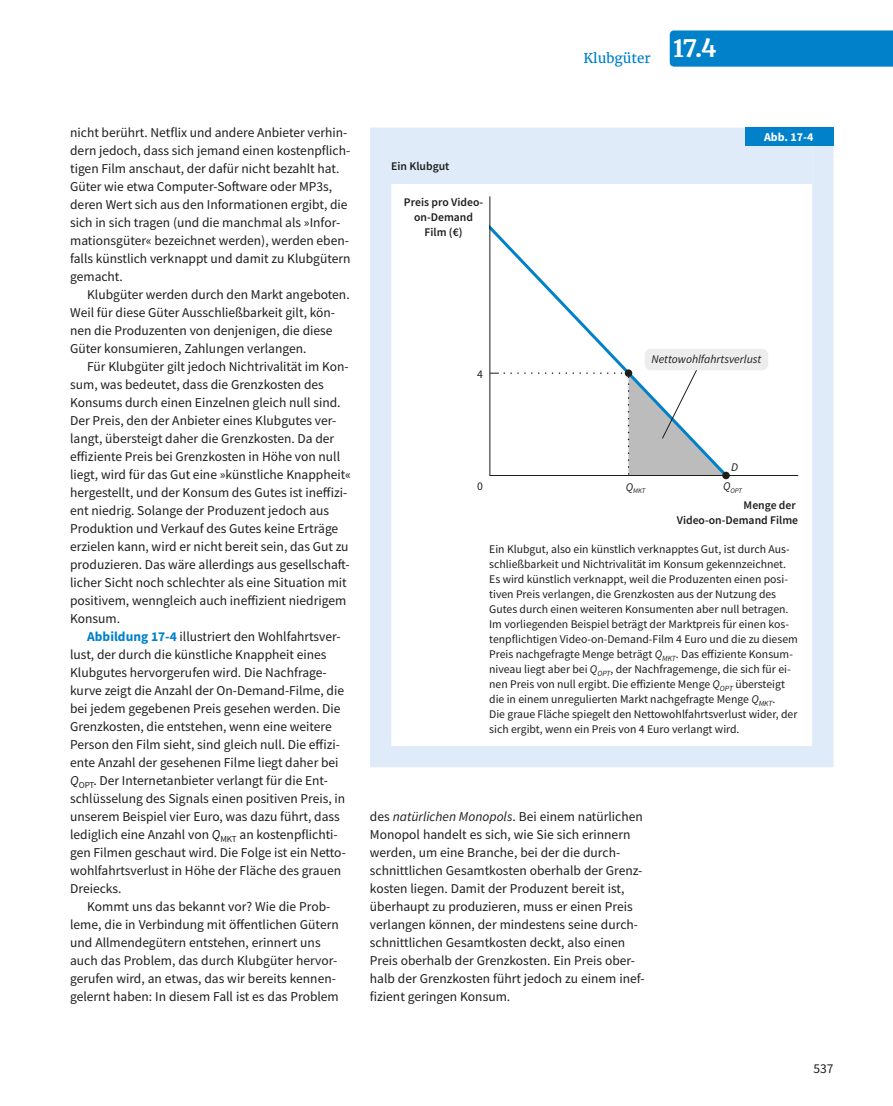
<style>
.page{position:relative;width:893px;height:1106px;background:#fff}
.page>*{position:absolute;margin:0;border:0;box-sizing:border-box;transform-origin:0 0}
.t1{font:700 24px "Haufe Merriweather";color:#fff}
.t2{font:13.5px/18px "Source Sans Pro";color:#1d1d1b}
.t3{font:13.5px "Haufe Merriweather";color:#0081c9}
.t4{font:700 12px "Source Sans Pro";color:#fff}
.t5{font:11.7px/15px "Source Sans Pro";color:#1d1d1b}
.t6{font:600 11.7px/15px "Source Sans Pro";color:#1d1d1b;text-align:right}
.t7{font:italic 11.7px "Source Sans Pro";color:#1d1d1b}
.t8{font:italic 7.05px "Source Sans Pro";letter-spacing:-.01em;color:#1d1d1b}
.s1{font-weight:700;color:#0081c9}
.s2{font-style:italic}
</style>
<div class="page">
<div style="left:670px;top:30px;width:223px;height:37px;background:#0081c9"></div>
<div style="left:391px;top:147px;width:421px;height:37px;background:#dfebf9"></div>
<div style="left:370px;top:128px;width:463px;height:639px;border:21px solid #dfebf9"></div>
<div style="left:745px;top:128px;width:88px;height:18px;background:#0081c9"></div>
<svg style="left:489px;top:196px;width:310px;height:280px"></svg>
<div style="left:722px;top:472px;width:8px;height:7px;background:#1d1d1b;border-radius:50%"></div>
<svg style="left:490px;top:367px;width:236px;height:108px"></svg>
<div style="left:645px;top:349px;width:123px;height:21px;background:#ededed;border-radius:6px"></div>
<p class="t3" style="left:583px;top:50px;width:69px">Klubgüter</p>
<h1 class="t1" style="left:673px;top:33px;width:45px">17.4</h1>
<p class="t2" style="left:70px;top:123px;width:282px">nicht berührt. Netflix und andere Anbieter verhin&shy;dern jedoch, dass sich jemand einen kostenpflich&shy;tigen Film anschaut, der dafür nicht bezahlt hat.<br>Güter wie etwa Computer-Software oder MP3s, deren Wert sich aus den Informationen ergibt, die sich in sich tragen (und die manchmal als »Infor&shy;mationsgüter« bezeichnet werden), werden eben&shy;falls künstlich verknappt und damit zu Klubgütern gemacht.</p>
<p class="t2" style="left:70px;top:285px;width:281px;text-indent:17px">Klubgüter werden durch den Markt angeboten.<br>Weil für diese Güter Ausschließbarkeit gilt, kön&shy;nen die Produzenten von denjenigen, die diese Güter konsumieren, Zahlungen verlangen.</p>
<p class="t2" style="left:70px;top:357px;width:282px;text-indent:17px">Für Klubgüter gilt jedoch Nichtrivalität im Kon&shy;sum, was bedeutet, dass die Grenzkosten des Konsums durch einen Einzelnen gleich null sind.<br>Der Preis, den der Anbieter eines Klubgutes ver&shy;langt, übersteigt daher die Grenzkosten. Da der effiziente Preis bei Grenzkosten in Höhe von null liegt, wird für das Gut eine »künstliche Knappheit« hergestellt, und der Konsum des Gutes ist ineffizi&shy;ent niedrig. Solange der Produzent jedoch aus Produktion und Verkauf des Gutes keine Erträge erzielen kann, wird er nicht bereit sein, das Gut zu produzieren. Das wäre allerdings aus gesellschaft&shy;licher Sicht noch schlechter als eine Situation mit positivem, wenngleich auch ineffizient niedrigem Konsum.</p>
<p class="t2" style="left:70px;top:627px;width:277px;text-indent:17px"><span class="s1">Abbildung 17-4</span> illustriert den Wohlfahrtsver&shy;lust, der durch die künstliche Knappheit eines Klubgutes hervorgerufen wird. Die Nachfrage&shy;kurve zeigt die Anzahl der On-Demand-Filme, die bei jedem gegebenen Preis gesehen werden. Die Grenzkosten, die entstehen, wenn eine weitere Person den Film sieht, sind gleich null. Die effizi&shy;ente Anzahl der gesehenen Filme liegt daher bei <span class="s2">Q</span><sub>OPT</sub>. Der Internetanbieter verlangt für die Ent&shy;schlüsselung des Signals einen positiven Preis, in unserem Beispiel vier Euro, was dazu führt, dass lediglich eine Anzahl von <span class="s2">Q</span><sub>MKT</sub> an kostenpflichti&shy;gen Filmen geschaut wird. Die Folge ist ein Netto&shy;wohlfahrtsverlust in Höhe der Fläche des grauen Dreiecks.</p>
<p class="t2" style="left:70px;top:897px;width:270px;text-indent:17px">Kommt uns das bekannt vor? Wie die Prob&shy;leme, die in Verbindung mit öffentlichen Gütern und Allmendegütern entstehen, erinnert uns auch das Problem, das durch Klubgüter hervor&shy;gerufen wird, an etwas, das wir bereits kennen&shy;gelernt haben: In diesem Fall ist es das Problem</p>
<p class="t6" style="left:391px;top:159px;width:60px">Ein Klubgut</p>
<p class="t6" style="left:404px;top:196px;width:81px;text-align:center">Preis pro Video&shy;on-Demand<br>Film (€)</p>
<p class="t5" style="left:477px;top:367px;width:7px">4</p>
<p class="t5" style="left:477px;top:480px;width:7px">0</p>
<p class="t4" style="left:764px;top:128px;width:51px">Abb. 17-4</p>
<p class="t7" style="left:652px;top:351px;width:111px">Nettowohlfahrtsverlust</p>
<p class="t7" style="left:731px;top:460px;width:8px">D</p>
<p class="t8" style="left:626px;top:486px;width:21px"><sup>Q</sup>MKT</p>
<p class="t8" style="left:723px;top:486px;width:21px"><sup>Q</sup>OPT</p>
<p class="t6" style="left:677px;top:499px;width:123px;line-height:14.2px">Menge der<br>Video-on-Demand Filme</p>
<p class="t5" style="left:489px;top:541px;width:310px">Ein Klubgut, also ein künstlich verknapptes Gut, ist durch Aus&shy;schließbarkeit und Nichtrivalität im Konsum gekennzeichnet.<br>Es wird künstlich verknappt, weil die Produzenten einen posi&shy;tiven Preis verlangen, die Grenzkosten aus der Nutzung des Gutes durch einen weiteren Konsumenten aber null betragen.<br>Im vorliegenden Beispiel beträgt der Marktpreis für einen kos&shy;tenpflichtigen Video-on-Demand-Film 4 Euro und die zu diesem Preis nachgefragte Menge beträgt <span class="s2">Q</span><sub>MKT</sub>. Das effiziente Konsum&shy;niveau liegt aber bei <span class="s2">Q</span><sub>OPT</sub>, der Nachfragemenge, die sich für ei&shy;nen Preis von null ergibt. Die effiziente Menge <span class="s2">Q</span><sub>OPT</sub> übersteigt die in einem unregulierten Markt nachgefragte Menge <span class="s2">Q</span><sub>MKT</sub>.<br>Die graue Fläche spiegelt den Nettowohlfahrtsverlust wider, der sich ergibt, wenn ein Preis von 4 Euro verlangt wird.</p>
<p class="t2" style="left:370px;top:807px;width:276px">des <span class="s2">natürlichen Monopols</span>. Bei einem natürlichen Monopol handelt es sich, wie Sie sich erinnern werden, um eine Branche, bei der die durch&shy;schnittlichen Gesamtkosten oberhalb der Grenz&shy;kosten liegen. Damit der Produzent bereit ist, überhaupt zu produzieren, muss er einen Preis verlangen können, der mindestens seine durch&shy;schnittlichen Gesamtkosten deckt, also einen Preis oberhalb der Grenzkosten. Ein Preis ober&shy;halb der Grenzkosten führt jedoch zu einem inef&shy;fizient geringen Konsum.</p>
<p class="t2" style="left:813px;top:1059px;width:22px">537</p>
</div>
